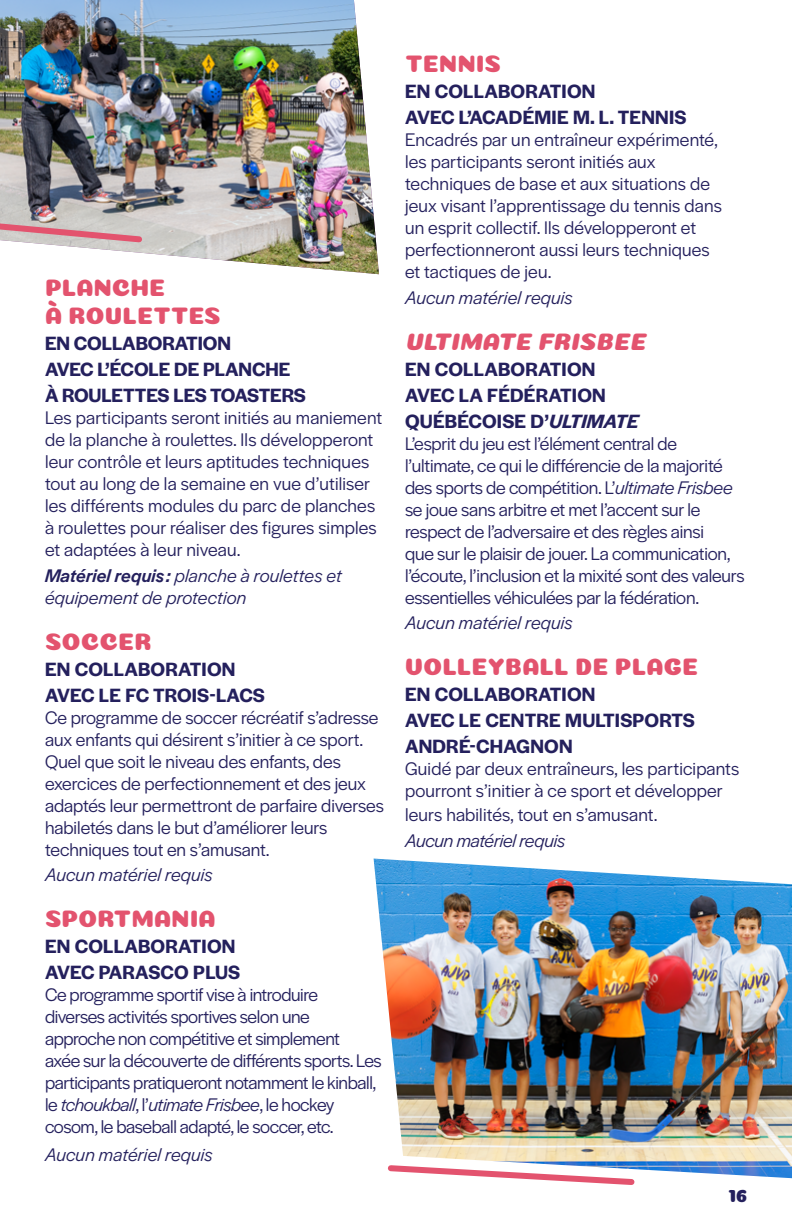
<style>
.page{position:relative;width:792px;height:1224px;background:#fff}
.page>*{position:absolute;margin:0;border:0;box-sizing:border-box;transform-origin:0 0}
.t1{font:24px/28px "Coiny";color:#e3536e}
.t2{font:italic 24px "Coiny";color:#e3536e}
.t3{font:600 20px/26px "Halyard Display";letter-spacing:.01em;color:#24205d}
.t4{font:19px/22px "Halyard Display";letter-spacing:-.005em;color:#24205d}
.t5{font:italic 19px/22px "Halyard Display";letter-spacing:.01em;color:#24205d}
.t6{font:italic 19px "Halyard Display";letter-spacing:-.01em;color:#24205d}
.t7{font:18px "Coiny";color:#24205d}
.s1{font-weight:500}
.s2{font-style:italic}
</style>
<div class="page">
<img style="left:0;top:0;width:379px;height:274px">
<svg style="left:510px;top:1178px;width:125px;height:7px"></svg>
<svg style="left:0;top:211px;width:146px;height:35px;background:#cfb4b6"></svg>
<img style="left:374px;top:859px;width:418px;height:319px">
<p class="t1" style="left:45px;top:274px;width:177px">PLANCHE<br>À ROULETTES</p>
<p class="t3" style="left:45px;top:329px;width:262px">EN COLLABORATION<br>AVEC L’ÉCOLE DE PLANCHE<br>À ROULETTES LES TOASTERS</p>
<p class="t4" style="left:45px;top:406px;width:339px">Les participants seront initiés au maniement de la planche à roulettes. Ils développeront leur contrôle et leurs aptitudes techniques tout au long de la semaine en vue d’utiliser les différents modules du parc de planches à roulettes pour réaliser des figures simples et adaptées à leur niveau.</p>
<p class="t5" style="left:45px;top:563px;width:298px"><span class="s1">Matériel requis :</span> planche à roulettes et équipement de protection</p>
<p class="t1" style="left:45px;top:627px;width:108px">SOCCER</p>
<p class="t3" style="left:45px;top:655px;width:222px">EN COLLABORATION<br>AVEC LE FC TROIS-LACS</p>
<p class="t4" style="left:45px;top:705px;width:341px">Ce programme de soccer récréatif s’adresse aux enfants qui désirent s’initier à ce sport.<br>Quel que soit le niveau des enfants, des exercices de perfectionnement et des jeux adaptés leur permettront de parfaire diverses habiletés dans le but d’améliorer leurs techniques tout en s’amusant.</p>
<p class="t5" style="left:45px;top:863px;width:169px">Aucun matériel requis</p>
<p class="t1" style="left:45px;top:905px;width:172px">SPORTMANIA</p>
<p class="t3" style="left:45px;top:932px;width:197px">EN COLLABORATION<br>AVEC PARASCO PLUS</p>
<p class="t4" style="left:45px;top:983px;width:338px">Ce programme sportif vise à introduire diverses activités sportives selon une approche non compétitive et simplement<br>axée sur la découverte de différents sports. Les participants pratiqueront notamment le kinball, le <span class="s2">tchoukball</span>, l’<span class="s2">utimate Frisbee</span>, le hockey cosom, le baseball adapté, le soccer, etc.</p>
<p class="t5" style="left:45px;top:1142px;width:169px">Aucun matériel requis</p>
<p class="t1" style="left:405px;top:50px;width:98px">TENNIS</p>
<p class="t3" style="left:405px;top:77px;width:283px">EN COLLABORATION<br>AVEC L’ACADÉMIE M. L. TENNIS</p>
<p class="t4" style="left:405px;top:128px;width:318px">Encadrés par un entraîneur expérimenté, les participants seront initiés aux techniques de base et aux situations de jeux visant l’apprentissage du tennis dans un esprit collectif. Ils développeront et perfectionneront aussi leurs techniques et tactiques de jeu.</p>
<p class="t5" style="left:405px;top:285px;width:169px">Aucun matériel requis</p>
<p class="t2" style="left:405px;top:327px;width:249px">ULTIMATE FRISBEE</p>
<p class="t3" style="left:405px;top:355px;width:235px">EN COLLABORATION<br>AVEC LA FÉDÉRATION<br>QUÉBÉCOISE D’<span class="s2">ULTIMATE</span></p>
<p class="t4" style="left:405px;top:431px;width:341px">L’esprit du jeu est l’élément central de l’ultimate, ce qui le différencie de la majorité des sports de compétition. L’<span class="s2">ultimate Frisbee </span>se joue sans arbitre et met l’accent sur le respect de l’adversaire et des règles ainsi<br>que sur le plaisir de jouer. La communication, l’écoute, l’inclusion et la mixité sont des valeurs essentielles véhiculées par la fédération.</p>
<p class="t5" style="left:405px;top:611px;width:169px">Aucun matériel requis</p>
<p class="t1" style="left:405px;top:653px;width:295px">VOLLEYBALL DE PLAGE</p>
<p class="t3" style="left:405px;top:680px;width:291px">EN COLLABORATION<br>AVEC LE CENTRE MULTISPORTS<br>ANDRÉ-CHAGNON</p>
<p class="t4" style="left:405px;top:757px;width:336px">Guidé par deux entraîneurs, les participants pourront s’initier à ce sport et développer</p>
<p class="t4" style="left:405px;top:803px;width:254px">leurs habilités, tout en s’amusant.</p>
<p class="t6" style="left:405px;top:827px;width:162px">Aucun matériel requis</p>
<p class="t7" style="left:729px;top:1185px;width:20px">16</p>
</div>
